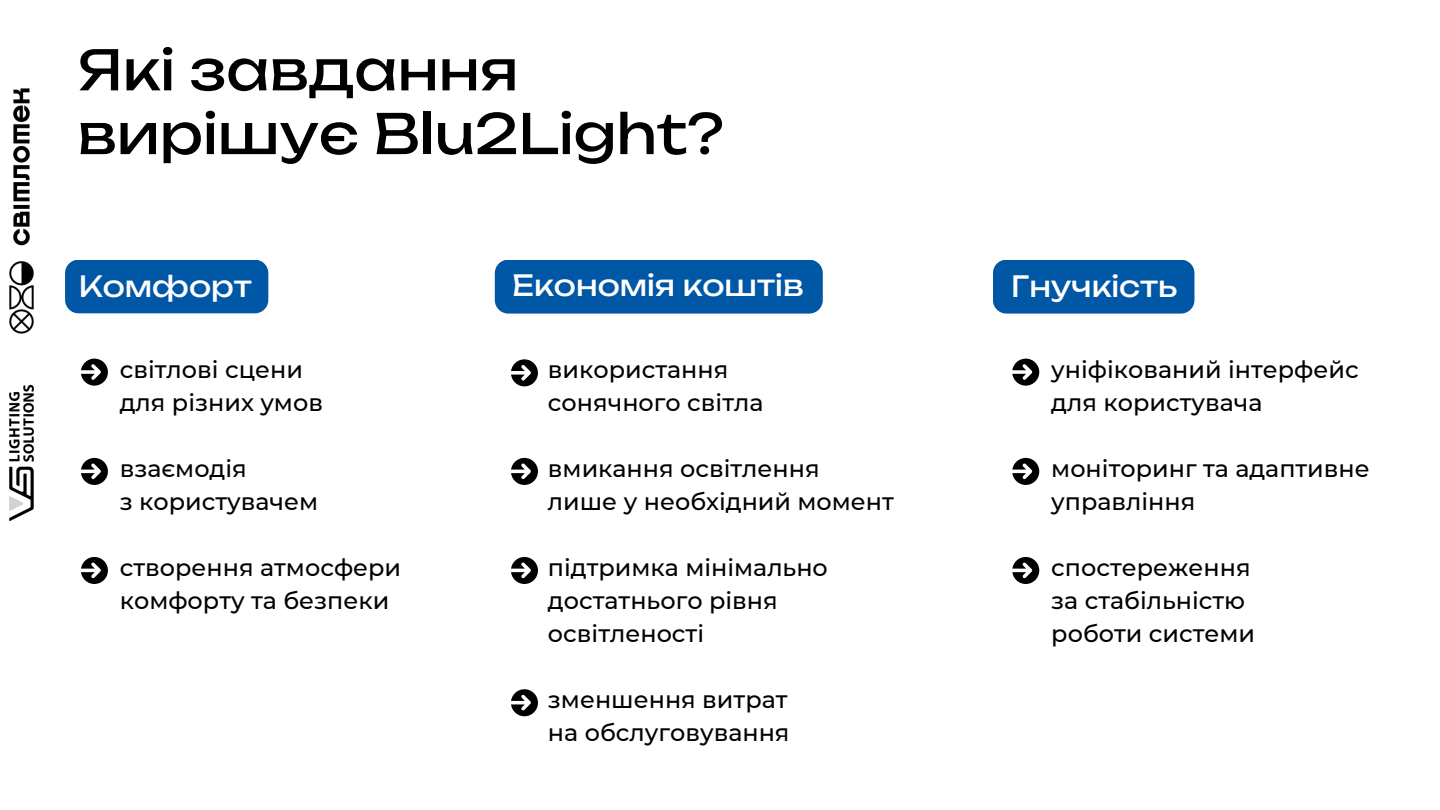
<style>
.page{position:relative;width:1440px;height:810px;background:#fff}
.page>*{position:absolute;margin:0;border:0;box-sizing:border-box;transform-origin:0 0}
.t1{font:55px/63.8px "Unbounded";color:#000}
.t2{font:28.9px "Unbounded";color:#fff}
.t3{font:500 23.9px/33px "Montserrat";color:#000}
</style>
<div class="page">
<div style="left:495px;top:260px;width:328px;height:54px;background:#0057a5;border-radius:14px"></div>
<div style="left:65px;top:260px;width:203px;height:53px;background:#0057a5;border-radius:13px"></div>
<div style="left:993px;top:260px;width:201px;height:54px;background:#0057a5;border-radius:14px"></div>
<svg style="left:81px;top:359px;width:27px;height:27px"></svg>
<svg style="left:511px;top:359px;width:27px;height:27px"></svg>
<svg style="left:1012px;top:359px;width:27px;height:27px"></svg>
<svg style="left:511px;top:458px;width:27px;height:27px"></svg>
<svg style="left:1012px;top:458px;width:27px;height:27px"></svg>
<svg style="left:1012px;top:557px;width:27px;height:27px"></svg>
<svg style="left:511px;top:557px;width:27px;height:27px"></svg>
<svg style="left:511px;top:689px;width:27px;height:27px"></svg>
<svg style="left:81px;top:458px;width:27px;height:27px"></svg>
<svg style="left:81px;top:557px;width:27px;height:27px"></svg>
<img style="left:9px;top:88px;width:25px;height:246px">
<img style="left:9px;top:384px;width:25px;height:138px">
<p class="t1" style="left:78px;top:38px;width:647px">Які завдання вирішує Blu2Light?</p>
<p class="t2" style="left:79px;top:268px;width:175px">Комфорт</p>
<p class="t2" style="left:512px;top:268px;width:293px">Економія коштів</p>
<p class="t3" style="left:120px;top:353px;width:185px">світлові сцени</p>
<p class="t3" style="left:120px;top:386px;width:205px">для різних умов</p>
<p class="t3" style="left:120px;top:452px;width:129px">взаємодія</p>
<p class="t3" style="left:120px;top:485px;width:200px">з користувачем</p>
<p class="t3" style="left:120px;top:551px;width:283px">створення атмосфери комфорту та безпеки</p>
<p class="t3" style="left:548px;top:353px;width:182px">використання</p>
<h1 class="t3" style="left:548px;top:386px;width:217px">сонячного світла</h1>
<h2 class="t3" style="left:548px;top:452px;width:273px">вмикання освітлення</h2>
<h2 class="t3" style="left:548px;top:485px;width:348px">лише у необхідний момент</h2>
<p class="t3" style="left:548px;top:551px;width:281px">підтримка мінімально достатнього рівня освітленості</p>
<p class="t3" style="left:548px;top:683px;width:241px">зменшення витрат</p>
<p class="t3" style="left:548px;top:716px;width:243px">на обслуговування</p>
<p class="t2" style="left:1011px;top:268px;width:168px">Гнучкість</p>
<p class="t3" style="left:1051px;top:353px;width:309px">уніфікований інтерфейс</p>
<p class="t3" style="left:1051px;top:386px;width:213px">для користувача</p>
<p class="t3" style="left:1051px;top:452px;width:320px">моніторинг та адаптивне управління</p>
<p class="t3" style="left:1051px;top:551px;width:201px">спостереження</p>
<p class="t3" style="left:1051px;top:584px;width:195px">за стабільністю</p>
<p class="t3" style="left:1051px;top:617px;width:205px">роботи системи</p>
</div>
